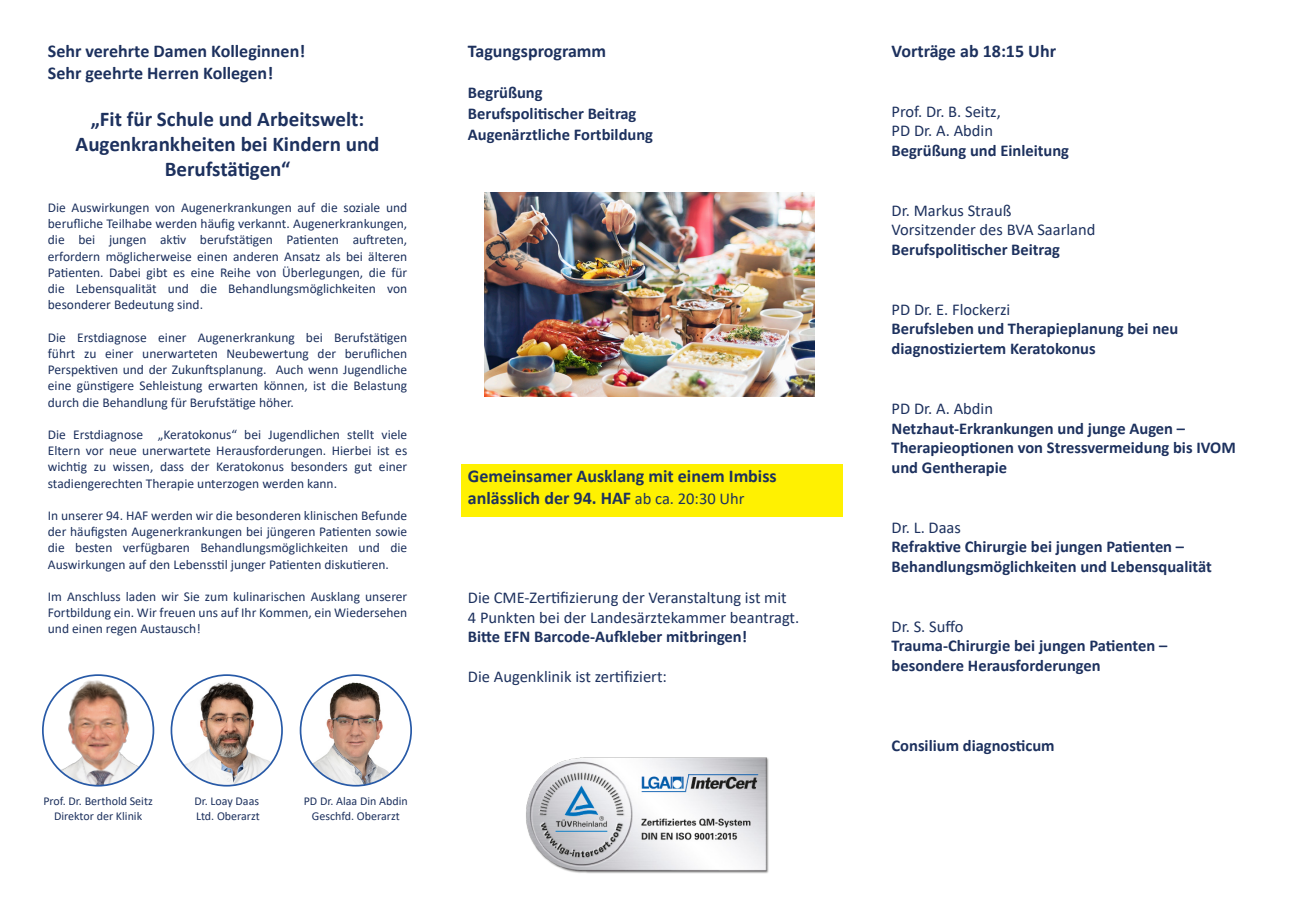
<style>
.page{position:relative;width:1289px;height:919px;background:#fff}
.page>*{position:absolute;margin:0;border:0;box-sizing:border-box;transform-origin:0 0}
.t1{font:700 21px/25.2px "Calibri";color:#1d315e;text-align:center}
.t2{font:700 18px "Calibri";color:#1d315e}
.t3{font:700 16.5px/19.8px "Calibri";color:#1d315e}
.t4{font:16.5px "Calibri";color:#1d315e}
.t5{font:13.5px/16.2px "Calibri";color:#1d315e;text-align:justify}
.t6{font:12px "Calibri";color:#1d315e}
.s1{font-weight:400;font-size:16.5px}
</style>
<div class="page">
<div style="left:461px;top:465px;width:382px;height:52px;background:#fff101"></div>
<img style="left:526px;top:757px;width:243px;height:116px">
<img style="left:43px;top:675px;width:110px;height:110px">
<div style="left:42px;top:674px;width:112px;height:112px;border:2px solid #285aa7;border-radius:50%"></div>
<img style="left:308px;top:677px;width:91px;height:108px">
<div style="left:300px;top:674px;width:112px;height:112px;border:2px solid #285aa7;border-radius:50%"></div>
<img style="left:183px;top:677px;width:87px;height:108px">
<div style="left:171px;top:674px;width:112px;height:112px;border:2px solid #285aa7;border-radius:50%"></div>
<img style="left:484px;top:193px;width:330px;height:204px">
<p class="t2" style="left:48px;top:38px;width:259px">Sehr verehrte Damen Kolleginnen!</p>
<p class="t2" style="left:48px;top:60px;width:227px">Sehr geehrte Herren Kollegen!</p>
<p class="t1" style="left:76px;top:106px;width:305px">„Fit für Schule und Arbeitswelt:<br>Augenkrankheiten bei Kindern und<br>Berufstätigen“</p>
<p class="t5" style="left:48px;top:199px;width:361px">Die Auswirkungen von Augenerkrankungen auf die soziale und berufliche Teilhabe werden häufig verkannt. Augenerkrankungen, die bei jungen aktiv berufstätigen Patienten auftreten, erfordern möglicherweise einen anderen Ansatz als bei älteren Patienten. Dabei gibt es eine Reihe von Überlegungen, die für die Lebensqualität und die Behandlungsmöglichkeiten von besonderer Bedeutung sind.</p>
<p class="t5" style="left:48px;top:329px;width:361px">Die Erstdiagnose einer Augenerkrankung bei Berufstätigen führt zu einer unerwarteten Neubewertung der beruflichen Perspektiven und der Zukunftsplanung. Auch wenn Jugendliche eine günstigere Sehleistung erwarten können, ist die Belastung durch die Behandlung für Berufstätige höher.</p>
<p class="t5" style="left:48px;top:426px;width:361px">Die Erstdiagnose „Keratokonus“ bei Jugendlichen stellt viele Eltern vor neue unerwartete Herausforderungen. Hierbei ist es wichtig zu wissen, dass der Keratokonus besonders gut einer stadiengerechten Therapie unterzogen werden kann.</p>
<p class="t5" style="left:48px;top:507px;width:361px">In unserer 94. HAF werden wir die besonderen klinischen Befunde der häufigsten Augenerkrankungen bei jüngeren Patienten sowie die besten verfügbaren Behandlungsmöglichkeiten und die Auswirkungen auf den Lebensstil junger Patienten diskutieren.</p>
<p class="t5" style="left:48px;top:588px;width:361px">Im Anschluss laden wir Sie zum kulinarischen Ausklang unserer Fortbildung ein. Wir freuen uns auf Ihr Kommen, ein Wiedersehen und einen regen Austausch!</p>
<p class="t6" style="left:43px;top:792px;width:111px">Prof. Dr. Berthold Seitz</p>
<p class="t6" style="left:54px;top:807px;width:90px">Direktor der Klinik</p>
<p class="t6" style="left:194px;top:792px;width:66px">Dr. Loay Daas</p>
<p class="t6" style="left:196px;top:807px;width:65px">Ltd. Oberarzt</p>
<p class="t6" style="left:304px;top:792px;width:106px">PD Dr. Alaa Din Abdin</p>
<p class="t6" style="left:312px;top:807px;width:89px">Geschfd. Oberarzt</p>
<p class="t2" style="left:468px;top:38px;width:140px">Tagungsprogramm</p>
<p class="t3" style="left:468px;top:82px;width:76px">Begrüßung</p>
<p class="t3" style="left:468px;top:103px;width:170px">Berufspolitischer Beitrag</p>
<p class="t3" style="left:468px;top:124px;width:187px">Augenärztliche Fortbildung</p>
<p class="t2" style="left:468px;top:463px;width:310px">Gemeinsamer Ausklang mit einem Imbiss</p>
<p class="t2" style="left:468px;top:485px;width:278px">anlässlich der 94. HAF <span class="s1">ab ca. 20:30 Uhr</span></p>
<p class="t4" style="left:468px;top:586px;width:320px">Die CME-Zertifizierung der Veranstaltung ist mit</p>
<p class="t4" style="left:468px;top:605px;width:333px">4 Punkten bei der Landesärztekammer beantragt.</p>
<p class="t3" style="left:468px;top:626px;width:281px">Bitte EFN Barcode-Aufkleber mitbringen!</p>
<p class="t4" style="left:468px;top:665px;width:200px">Die Augenklinik ist zertifiziert:</p>
<p class="t2" style="left:891px;top:38px;width:166px">Vorträge ab 18:15 Uhr</p>
<p class="t4" style="left:891px;top:100px;width:111px">Prof. Dr. B. Seitz,</p>
<p class="t4" style="left:891px;top:119px;width:103px">PD Dr. A. Abdin</p>
<p class="t3" style="left:891px;top:140px;width:179px">Begrüßung und Einleitung</p>
<p class="t4" style="left:891px;top:199px;width:121px">Dr. Markus Strauß</p>
<p class="t4" style="left:891px;top:218px;width:205px">Vorsitzender des BVA Saarland</p>
<p class="t3" style="left:891px;top:239px;width:170px">Berufspolitischer Beitrag</p>
<p class="t4" style="left:891px;top:298px;width:120px">PD Dr. E. Flockerzi</p>
<p class="t3" style="left:891px;top:319px;width:288px">Berufsleben und Therapieplanung bei neu diagnostiziertem Keratokonus</p>
<p class="t4" style="left:891px;top:397px;width:103px">PD Dr. A. Abdin</p>
<p class="t3" style="left:891px;top:418px;width:346px">Netzhaut-Erkrankungen und junge Augen –<br>Therapieoptionen von Stressvermeidung bis IVOM und Gentherapie</p>
<p class="t4" style="left:891px;top:515px;width:71px">Dr. L. Daas</p>
<p class="t3" style="left:891px;top:536px;width:322px">Refraktive Chirurgie bei jungen Patienten –<br>Behandlungsmöglichkeiten und Lebensqualität</p>
<p class="t4" style="left:891px;top:614px;width:73px">Dr. S. Suffo</p>
<p class="t3" style="left:891px;top:635px;width:277px">Trauma-Chirurgie bei jungen Patienten –</p>
<p class="t3" style="left:891px;top:655px;width:211px">besondere Herausforderungen</p>
<p class="t3" style="left:891px;top:734px;width:165px">Consilium diagnosticum</p>
</div>
